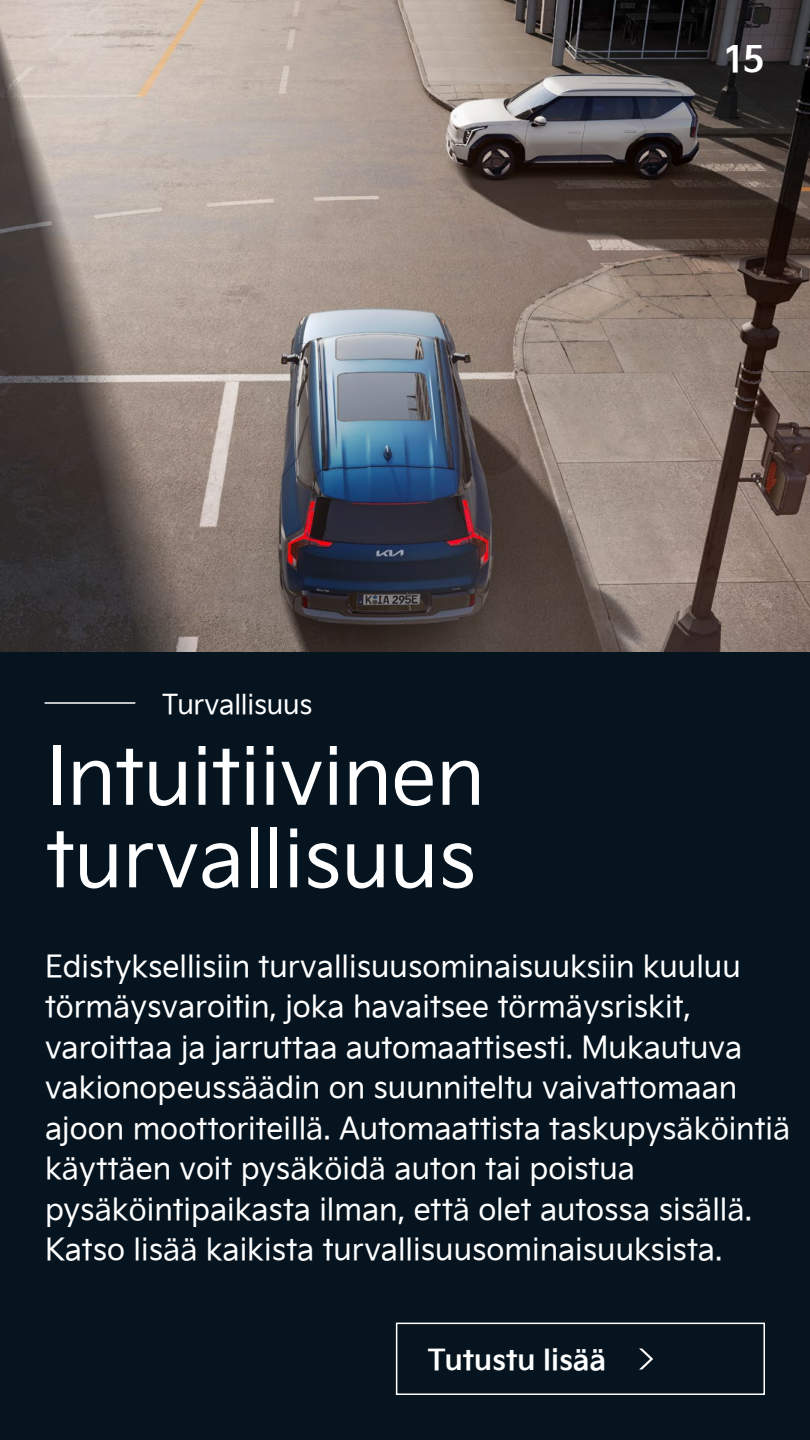
<style>
.page{position:relative;width:810px;height:1440px;background:#fff}
.page>*{position:absolute;margin:0;border:0;box-sizing:border-box;transform-origin:0 0}
.t1{font:78.75px/82.5px "Kia Signature";color:#fff}
.t2{font:700 36px "Kia Signature";color:#fff}
.t3{font:30px/40.5px "Kia Signature";color:#fff}
.t4{font:700 28.5px "Kia Signature";letter-spacing:-.005em;color:#fff}
.t5{font:27px "Kia Signature";letter-spacing:-.01em;color:#fff}
</style>
<div class="page">
<img style="left:0;top:0;width:810px;height:652px">
<div style="left:0;top:652px;width:810px;height:788px;background:#05141f"></div>
<hr style="left:45px;top:702px;width:90px;height:2px;background:#fff">
<svg style="left:639px;top:1348px;width:14px;height:22px"></svg>
<div style="left:396px;top:1323px;width:369px;height:72px;border:1px solid #fff"></div>
<p class="t2" style="left:726px;top:39px;width:41px">15</p>
<p class="t5" style="left:162px;top:693px;width:152px">Turvallisuus</p>
<h1 class="t1" style="left:46px;top:741px;width:440px">Intuitiivinen turvallisuus</h1>
<p class="t3" style="left:45px;top:948px;width:747px">Edistyksellisiin turvallisuusominaisuuksiin kuuluu törmäysvaroitin, joka havaitsee törmäysriskit, varoittaa ja jarruttaa automaattisesti. Mukautuva vakionopeussäädin on suunniteltu vaivattomaan ajoon moottoriteillä. Automaattista tasku pysäköintiä käyttäen voit pysäköidä auton tai poistua pysäköintipaikasta ilman, että olet autossa sisällä.<br>Katso lisää kaikista turvallisuusominaisuuksista.</p>
<p class="t4" style="left:427px;top:1347px;width:180px">Tutustu lisää</p>
</div>
